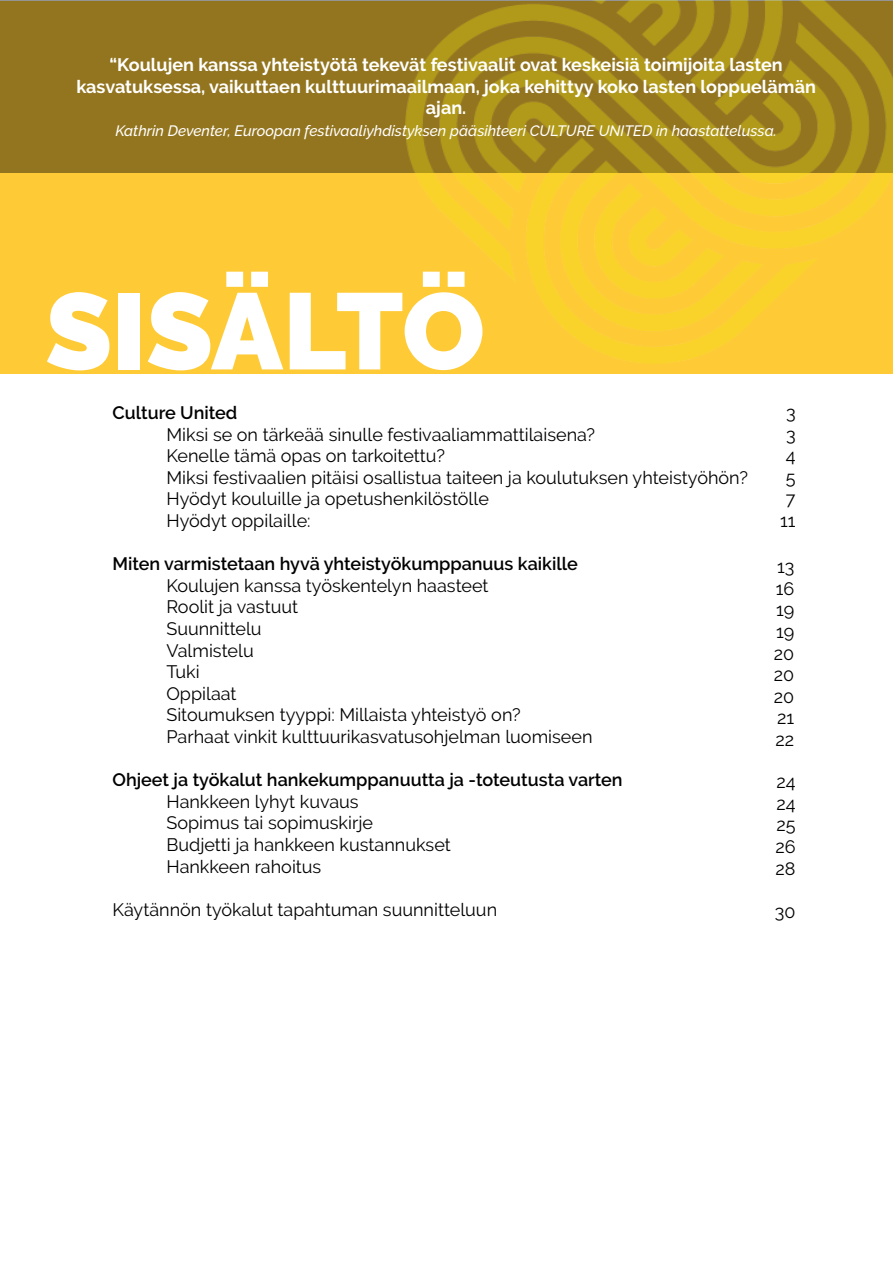
<style>
.page{position:relative;width:893px;height:1263px;background:#fff}
.page>*{position:absolute;margin:0;border:0;box-sizing:border-box;transform-origin:0 0}
.t1{font:900 108px "Raleway";letter-spacing:-.005em;color:#fff}
.t2{font:18px/21.6px "Raleway";color:#000}
.t3{font:700 18px/21.6px "Raleway";color:#fff;text-align:center}
.t4{font:600 18px "Raleway";color:#000}
.t5{font:italic 500 15px "Raleway";color:#fff}
</style>
<div class="page">
<div style="left:1px;top:1px;width:892px;height:372px;background:#fecb37"></div>
<div style="left:0;top:0;width:893px;height:172px;background:#93751f"></div>
<img style="left:405px;top:0;width:488px;height:364px">
<p class="t3" style="left:76px;top:54px;width:741px">“Koulujen kanssa yhteistyötä tekevät festivaalit ovat keskeisiä toimijoita lasten kasvatuksessa, vaikuttaen kulttuurimaailmaan, joka kehittyy koko lasten loppuelämän ajan.</p>
<p class="t5" style="left:115px;top:122px;width:663px">Kathrin Deventer, Euroopan festivaaliyhdistyksen pääsihteeri CULTURE UNITED in haastattelussa.</p>
<h1 class="t1" style="left:45px;top:269px;width:441px">SISÄLTÖ</h1>
<p class="t4" style="left:112px;top:402px;width:126px">Culture United</p>
<p class="t2" style="left:166px;top:423px;width:583px">Miksi se on tärkeää sinulle festivaaliammattilaisena?<br>Kenelle tämä opas on tarkoitettu?<br>Miksi festivaalien pitäisi osallistua taiteen ja koulutuksen yhteistyöhön?<br>Hyödyt kouluille ja opetushenkilöstölle<br>Hyödyt oppilaille:</p>
<p class="t4" style="left:112px;top:553px;width:467px">Miten varmistetaan hyvä yhteistyökumppanuus kaikille</p>
<p class="t2" style="left:166px;top:575px;width:428px">Koulujen kanssa työskentelyn haasteet<br>Roolit ja vastuut<br>Suunnittelu<br>Valmistelu<br>Tuki<br>Oppilaat<br>Sitoumuksen tyyppi: Millaista yhteistyö on?<br>Parhaat vinkit kulttuurikasvatusohjelman luomiseen</p>
<p class="t4" style="left:112px;top:769px;width:512px">Ohjeet ja työkalut hankekumppanuutta ja -toteutusta varten</p>
<p class="t2" style="left:166px;top:791px;width:286px">Hankkeen lyhyt kuvaus<br>Sopimus tai sopimuskirje<br>Budjetti ja hankkeen kustannukset<br>Hankkeen rahoitus</p>
<p class="t2" style="left:112px;top:899px;width:386px">Käytännön työkalut tapahtuman suunnitteluun</p>
<p class="t2" style="left:780px;top:402px;width:17px;text-align:center">3<br>3<br>4<br>5<br>7<br>11</p>
<p class="t2" style="left:774px;top:556px;width:22px;text-align:justify">13<br>16<br>19<br>19<br>20<br>20<br>20<br>21<br>22</p>
<p class="t2" style="left:775px;top:771px;width:22px;text-align:justify">24<br>24<br>25<br>26<br>28</p>
<p class="t2" style="left:775px;top:901px;width:22px">30</p>
</div>
